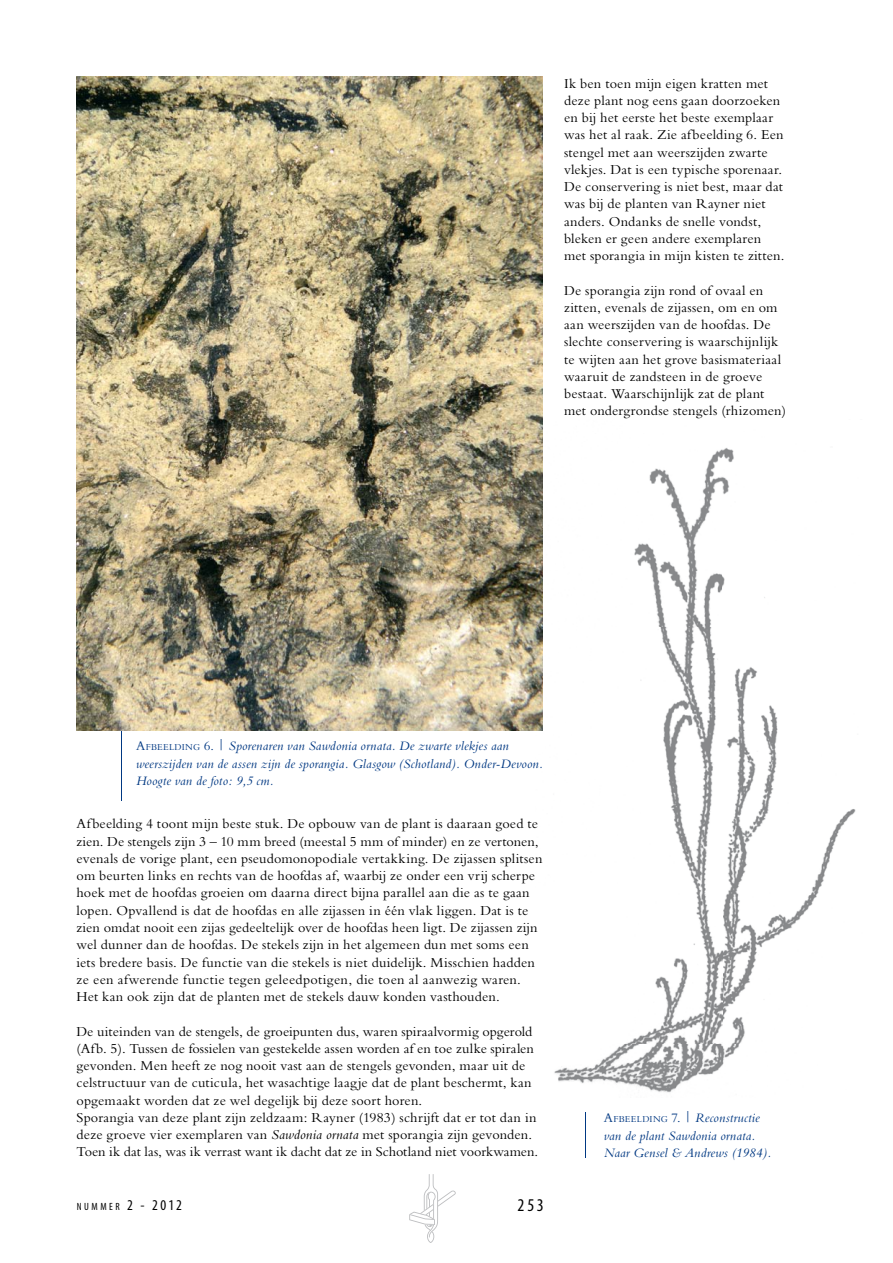
<style>
.page{position:relative;width:893px;height:1263px;background:#fff}
.page>*{position:absolute;margin:0;border:0;box-sizing:border-box;transform-origin:0 0}
.t1{font:condensed 18px "Myriad Pro";color:#000}
.t2{font:14.25px/17.2px "M Bembo";letter-spacing:.01em;color:#000}
.t3{font:italic 13.5px/17.2px "M Bembo";letter-spacing:.01em;color:#003882}
.t4{font:condensed 10.5px "Myriad Pro";letter-spacing:.245em;color:#000}
.s1{font-style:normal}
.s2{font-style:normal;font-size:9.45px}
.s3{font-style:italic}
.s4{font-size:15px}
</style>
<div class="page">
<svg style="left:409px;top:1174px;width:47px;height:69px"></svg>
<hr style="left:121px;top:708px;width:1px;height:93px;background:#003882">
<img style="left:536px;top:448px;width:320px;height:645px">
<img style="left:77px;top:77px;width:466px;height:653px">
<hr style="left:585px;top:1112px;width:1px;height:45px;background:#003882">
<p class="t2" style="left:564px;top:75px;width:222px">Ik ben toen mijn eigen kratten met deze plant nog eens gaan doorzoeken en bij het eerste het beste exemplaar was het al raak. Zie afbeelding 6. Een stengel met aan weerszijden zwarte vlekjes. Dat is een typische sporenaar.<br>De conservering is niet best, maar dat was bij de planten van Rayner niet anders. Ondanks de snelle vondst, bleken er geen andere exemplaren met sporangia in mijn kisten te zitten.</p>
<p class="t2" style="left:564px;top:282px;width:224px">De sporangia zijn rond of ovaal en zitten, evenals de zijassen, om en om aan weerszijden van de hoofdas. De slechte conservering is waarschijnlijk te wijten aan het grove basismateriaal waaruit de zandsteen in de groeve bestaat. Waarschijnlijk zat de plant met ondergrondse stengels (rhizomen)</p>
<p class="t3" style="left:136px;top:737px;width:408px"><span class="s1">A</span><span class="s2">FBEELDING</span> <span class="s1">6. |</span> Sporenaren van Sawdonia ornata. De zwarte vlekjes aan weerszijden van de assen zijn de sporangia. Glasgow (Schotland). Onder-Devoon.<br>Hoogte van de foto: 9,5 cm.</p>
<p class="t2" style="left:77px;top:815px;width:467px">Afbeelding 4 toont mijn beste stuk. De opbouw van de plant is daaraan goed te zien. De stengels zijn 3 – 10 mm breed (meestal 5 mm of minder) en ze vertonen, evenals de vorige plant, een pseudomonopodiale vertakking. De zijassen splitsen om beurten links en rechts van de hoofdas af, waarbij ze onder een vrij scherpe hoek met de hoofdas groeien om daarna direct bijna parallel aan die as te gaan lopen. Opvallend is dat de hoofdas en alle zijassen in één vlak liggen. Dat is te zien omdat nooit een zijas gedeeltelijk over de hoofdas heen ligt. De zijassen zijn wel dunner dan de hoofdas. De stekels zijn in het algemeen dun met soms een iets bredere basis. De functie van die stekels is niet duidelijk. Misschien hadden ze een afwerende functie tegen geleedpotigen, die toen al aanwezig waren.<br>Het kan ook zijn dat de planten met de stekels dauw konden vasthouden.</p>
<p class="t2" style="left:77px;top:1022px;width:463px">De uiteinden van de stengels, de groeipunten dus, waren spiraalvormig opgerold (Afb. 5). Tussen de fossielen van gestekelde assen worden af en toe zulke spiralen gevonden. Men heeft ze nog nooit vast aan de stengels gevonden, maar uit de celstructuur van de cuticula, het wasachtige laagje dat de plant beschermt, kan opgemaakt worden dat ze wel degelijk bij deze soort horen.<br>Sporangia van deze plant zijn zeldzaam: Rayner (1983) schrijft dat er tot dan in deze groeve vier exemplaren van <span class="s3">Sawdonia ornata</span> met sporangia zijn gevonden.<br>Toen ik dat las, was ik verrast want ik dacht dat ze in Schotland niet voorkwamen.</p>
<p class="t4" style="left:77px;top:1200px;width:107px">NUMMER <span class="s4">2 - 2012</span></p>
<p class="t1" style="left:517px;top:1194px;width:28px">253</p>
<p class="t3" style="left:604px;top:1109px;width:169px"><span class="s1">A</span><span class="s2">FBEELDING</span> <span class="s1">7. |</span> Reconstructie van de plant Sawdonia ornata.<br>Naar Gensel &amp; Andrews (1984).</p>
</div>
